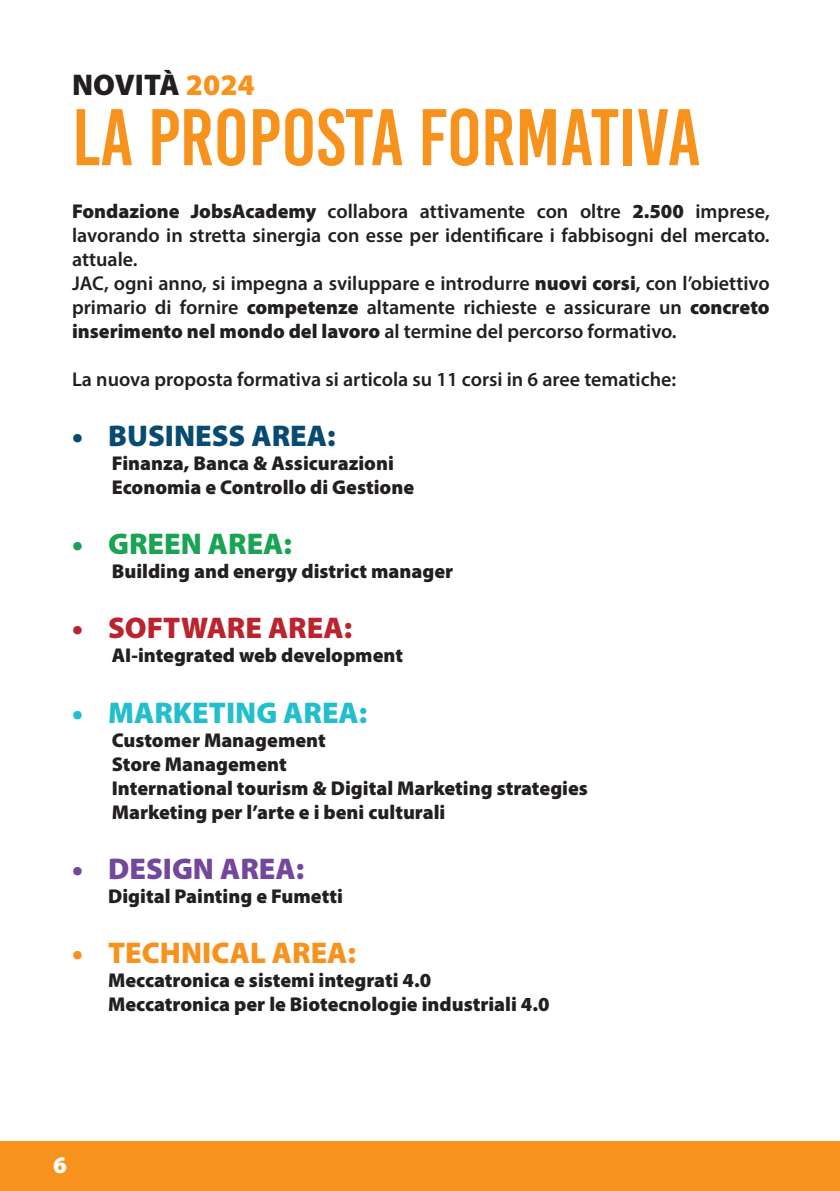
<style>
.page{position:relative;width:840px;height:1191px;background:#fff}
.page>*{position:absolute;margin:0;border:0;box-sizing:border-box;transform-origin:0 0}
.t1{font:80px "Bebas Kai";color:#f7931d}
.t2{font:900 30px "Myriad Pro";color:#21bece}
.t3{font:900 30px "Myriad Pro";color:#f7931d}
.t4{font:900 30px "Myriad Pro";color:#074a72}
.t5{font:900 30px "Myriad Pro";color:#ba242e}
.t6{font:900 30px "Myriad Pro";color:#73479c}
.t7{font:900 30px "Myriad Pro";color:#19a353}
.t8{font:900 30px "Myriad Pro";color:#231f20}
.t9{font:24px "Myriad Pro";color:#fff}
.t10{font:600 20px/24px "Myriad Pro";color:#231f20}
.t11{font:900 20px/24px "Myriad Pro";color:#231f20}
.s1{color:#f7931d}
.s2{font-weight:900}
</style>
<div class="page">
<div style="left:0;top:1141px;width:839px;height:50px;background:#f7931d"></div>
<h2 class="t8" style="left:72px;top:64px;width:184px">NOVITÀ <span class="s1">2024</span></h2>
<h1 class="t1" style="left:72px;top:94px;width:630px">LA PROPOSTA FORMATIVA</h1>
<p class="t10" style="left:72px;top:199px;width:698px"><span class="s2">Fondazione JobsAcademy</span> collabora attivamente con oltre <span class="s2">2.500</span> imprese, lavorando in stretta sinergia con esse per identificare i fabbisogni del mercato. attuale.<br>JAC, ogni anno, si impegna a sviluppare e introdurre <span class="s2">nuovi corsi</span>, con l’obiettivo primario di fornire <span class="s2">competenze</span> altamente richieste e assicurare un <span class="s2">concreto inserimento nel mondo del lavoro</span> al termine del percorso formativo.</p>
<p class="t10" style="left:72px;top:367px;width:605px">La nuova proposta formativa si articola su 11 corsi in 6 aree tematiche:</p>
<h2 class="t4" style="left:72px;top:416px;width:265px">• BUSINESS AREA:</h2>
<p class="t11" style="left:112px;top:451px;width:304px">Finanza, Banca &amp; Assicurazioni<br>Economia e Controllo di Gestione</p>
<h2 class="t7" style="left:72px;top:524px;width:221px">• GREEN AREA:</h2>
<p class="t11" style="left:112px;top:559px;width:343px">Building and energy district manager</p>
<h2 class="t5" style="left:72px;top:608px;width:281px">• SOFTWARE AREA:</h2>
<p class="t11" style="left:112px;top:643px;width:292px">AI-integrated web development</p>
<h2 class="t2" style="left:72px;top:692px;width:296px">• MARKETING AREA:</h2>
<p class="t11" style="left:112px;top:727px;width:477px">Customer Management<br>Store Management<br>International tourism &amp; Digital Marketing strategies Marketing per l’arte e i beni culturali</p>
<h2 class="t6" style="left:72px;top:848px;width:233px">• DESIGN AREA:</h2>
<p class="t11" style="left:108px;top:883px;width:236px">Digital Painting e Fumetti</p>
<h2 class="t3" style="left:72px;top:932px;width:285px">• TECHNICAL AREA:</h2>
<p class="t11" style="left:108px;top:967px;width:442px">Meccatronica e sistemi integrati 4.0<br>Meccatronica per le Biotecnologie industriali 4.0</p>
<p class="t9" style="left:28px;top:1156px;width:40px">6 <sup>6</sup></p>
</div>
